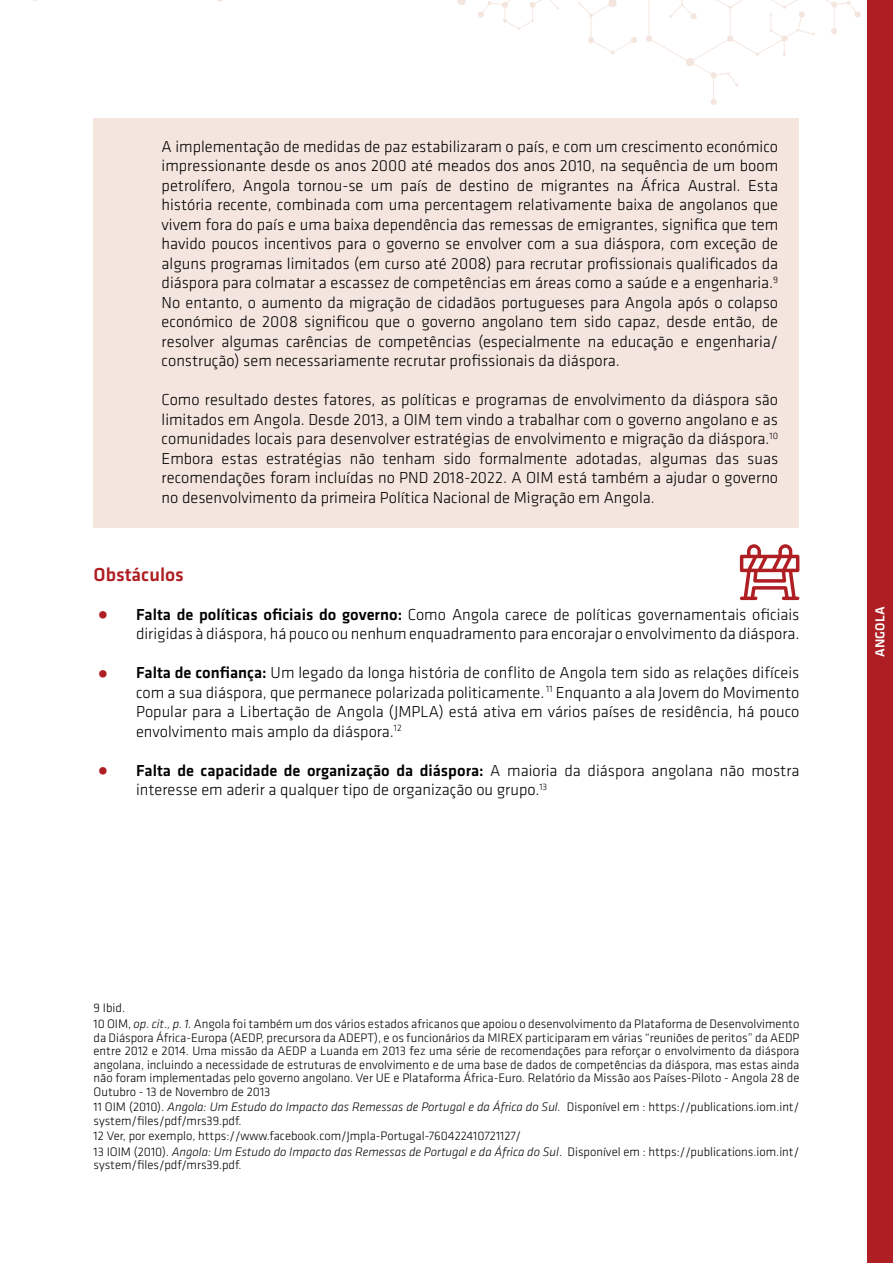
<style>
.page{position:relative;width:893px;height:1263px;background:#fff}
.page>*{position:absolute;margin:0;border:0;box-sizing:border-box;transform-origin:0 0}
.t1{font:500 19.5px "Klavika";color:#af1e23}
.t2{font:300 16.5px/19.5px "Klavika";color:#000;text-align:justify}
.t3{font:500 13.5px "Klavika";color:#fff}
.t4{font:300 12.75px/13.5px "Klavika";color:#000}
.s1{color:#af1e23}
.s2{font-weight:500}
.s3{font-style:italic}
</style>
<div class="page">
<div style="left:867px;top:0;width:26px;height:1263px;background:#af1e23"></div>
<svg style="left:578px;top:0;width:59px;height:55px"></svg>
<svg style="left:457px;top:0;width:102px;height:30px"></svg>
<svg style="left:646px;top:0;width:215px;height:105px"></svg>
<div style="left:94px;top:118px;width:705px;height:273px;background:#f4e5de"></div>
<div style="left:94px;top:371px;width:705px;height:157px;background:#f4e5de"></div>
<svg style="left:740px;top:544px;width:59px;height:56px"></svg>
<p class="t2" style="left:162px;top:136px;width:618px">A implementação de medidas de paz estabilizaram o país, e com um crescimento económico impressionante desde os anos 2000 até meados dos anos 2010, na sequência de um boom petrolífero, Angola tornou-se um país de destino de migrantes na África Austral. Esta história recente, combinada com uma percentagem relativamente baixa de angolanos que vivem fora do país e uma baixa dependência das remessas de emigrantes, significa que tem havido poucos incentivos para o governo se envolver com a sua diáspora, com exceção de alguns programas limitados (em curso até 2008) para recrutar profissionais qualificados da diáspora para colmatar a escassez de competências em áreas como a saúde e a engenharia.<sup>9<br></sup>No entanto, o aumento da migração de cidadãos portugueses para Angola após o colapso económico de 2008 significou que o governo angolano tem sido capaz, desde então, de resolver algumas carências de competências (especialmente na educação e engenharia/ construção) sem necessariamente recrutar profissionais da diáspora.</p>
<p class="t2" style="left:162px;top:390px;width:618px">Como resultado destes fatores, as políticas e programas de envolvimento da diáspora são limitados em Angola. Desde 2013, a OIM tem vindo a trabalhar com o governo angolano e as comunidades locais para desenvolver estratégias de envolvimento e migração da diáspora.<sup>10<br></sup>Embora estas estratégias não tenham sido formalmente adotadas, algumas das suas recomendações foram incluídas no PND 2018-2022. A OIM está também a ajudar o governo no desenvolvimento da primeira Política Nacional de Migração em Angola.</p>
<p class="t1" style="left:94px;top:561px;width:92px">Obstáculos</p>
<p class="t2" style="left:94px;top:604px;width:707px;text-align:right"><span class="s1">•</span> <span class="s2">Falta de políticas oficiais do governo:</span> Como Angola carece de políticas governamentais oficiais dirigidas à diáspora, há pouco ou nenhum enquadramento para encorajar o envolvimento da diáspora.</p>
<p class="t2" style="left:136px;top:663px;width:665px;text-indent:-43px"><span class="s1">•</span> <span class="s2">Falta de confiança:</span> Um legado da longa história de conflito de Angola tem sido as relações difíceis com a sua diáspora, que permanece polarizada politicamente. <sup>11</sup> Enquanto a ala Jovem do Movimento Popular para a Libertação de Angola (JMPLA) está ativa em vários países de residência, há pouco envolvimento mais amplo da diáspora.<sup>12</sup></p>
<p class="t2" style="left:136px;top:760px;width:665px;text-indent:-43px"><span class="s1">•</span> <span class="s2">Falta de capacidade de organização da diáspora:</span> A maioria da diáspora angolana não mostra interesse em aderir a qualquer tipo de organização ou grupo.<sup>13</sup></p>
<p class="t3" style="left:871px;top:657px;width:52px;rotate:-90deg">ANGOLA</p>
<p class="t4" style="left:94px;top:1000px;width:707px;line-height:15.6px">9 Ibid.<br>10 OIM, <span class="s3">op. cit., p. 1.</span> Angola foi também um dos vários estados africanos que apoiou o desenvolvimento da Plataforma de Desenvolvimento</p>
<p class="t4" style="left:94px;top:1030px;width:707px;text-align:justify">da Diáspora África-Europa (AEDP, precursora da ADEPT), e os funcionários da MIREX participaram em várias “reuniões de peritos” da AEDP entre 2012 e 2014. Uma missão da AEDP a Luanda em 2013 fez uma série de recomendações para reforçar o envolvimento da diáspora angolana, incluindo a necessidade de estruturas de envolvimento e de uma base de dados de competências da diáspora, mas estas ainda não foram implementadas pelo governo angolano. Ver UE e Plataforma África-Euro. Relatório da Missão aos Países-Piloto - Angola 28 de Outubro - 13 de Novembro de 2013</p>
<p class="t4" style="left:94px;top:1100px;width:707px">11 OIM (2010). <span class="s3">Angola: Um Estudo do Impacto das Remessas de Portugal e da África do Sul.</span> Disponível em : https://publications.iom.int/ system/files/pdf/mrs39.pdf.</p>
<p class="t4" style="left:94px;top:1128px;width:707px;line-height:15.6px">12 Ver, por exemplo, https://www.facebook.com/Jmpla-Portugal-760422410721127/<br>13 IOIM (2010). <span class="s3">Angola: Um Estudo do Impacto das Remessas de Portugal e da África do Sul</span>. Disponível em : https://publications.iom.int/</p>
<p class="t4" style="left:94px;top:1158px;width:150px">system/files/pdf/mrs39.pdf.</p>
</div>
